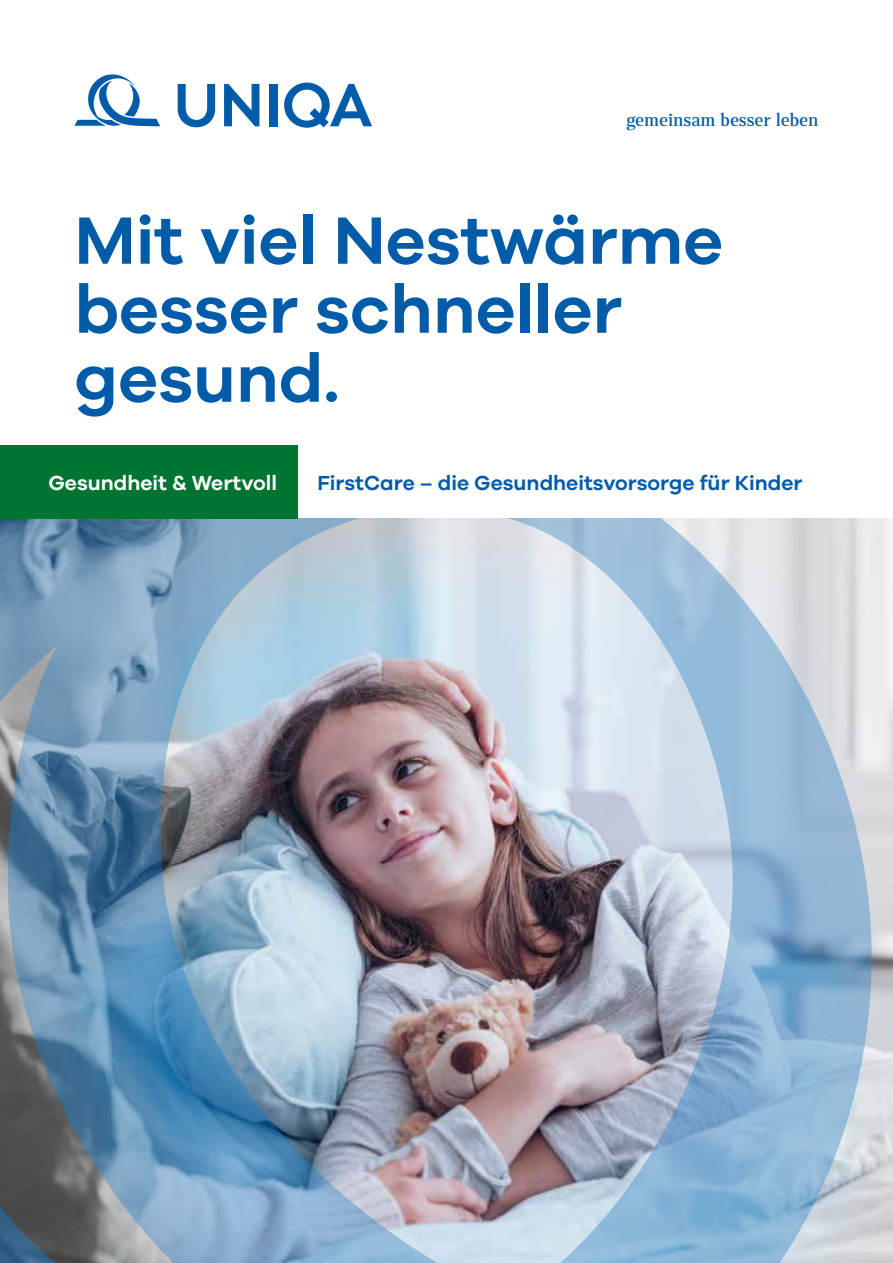
<style>
.page{position:relative;width:893px;height:1263px;background:#fff}
.page>*{position:absolute;margin:0;border:0;box-sizing:border-box;transform-origin:0 0}
.t1{font:600 69px/69px "UNIQA Galano";color:#005ca9}
.t2{font:600 21px "UNIQA Galano";color:#005ca9}
.t3{font:600 21px "UNIQA Galano";color:#fff}
.t4{font:500 17.55px "Rolleston Display";letter-spacing:-.01em;color:#005ca9}
</style>
<div class="page">
<img style="left:0;top:519px;width:876px;height:744px">
<div style="left:0;top:445px;width:298px;height:74px;background:#007532"></div>
<svg style="left:74px;top:74px;width:86px;height:52px"></svg>
<svg style="left:178px;top:84px;width:37px;height:43px"></svg>
<svg style="left:224px;top:84px;width:35px;height:42px"></svg>
<div style="left:269px;top:84px;width:8px;height:42px;background:#005ca9"></div>
<svg style="left:284px;top:83px;width:88px;height:45px"></svg>
<p class="t4" style="left:626px;top:109px;width:194px">gemeinsam besser leben</p>
<h1 class="t1" style="left:74px;top:204px;width:650px">Mit viel Nestwärme besser schneller gesund.</h1>
<p class="t3" style="left:48px;top:470px;width:230px">Gesundheit &amp; Wertvoll</p>
<p class="t2" style="left:317px;top:470px;width:486px">FirstCare – die Gesundheitsvorsorge für Kinder</p>
</div>
